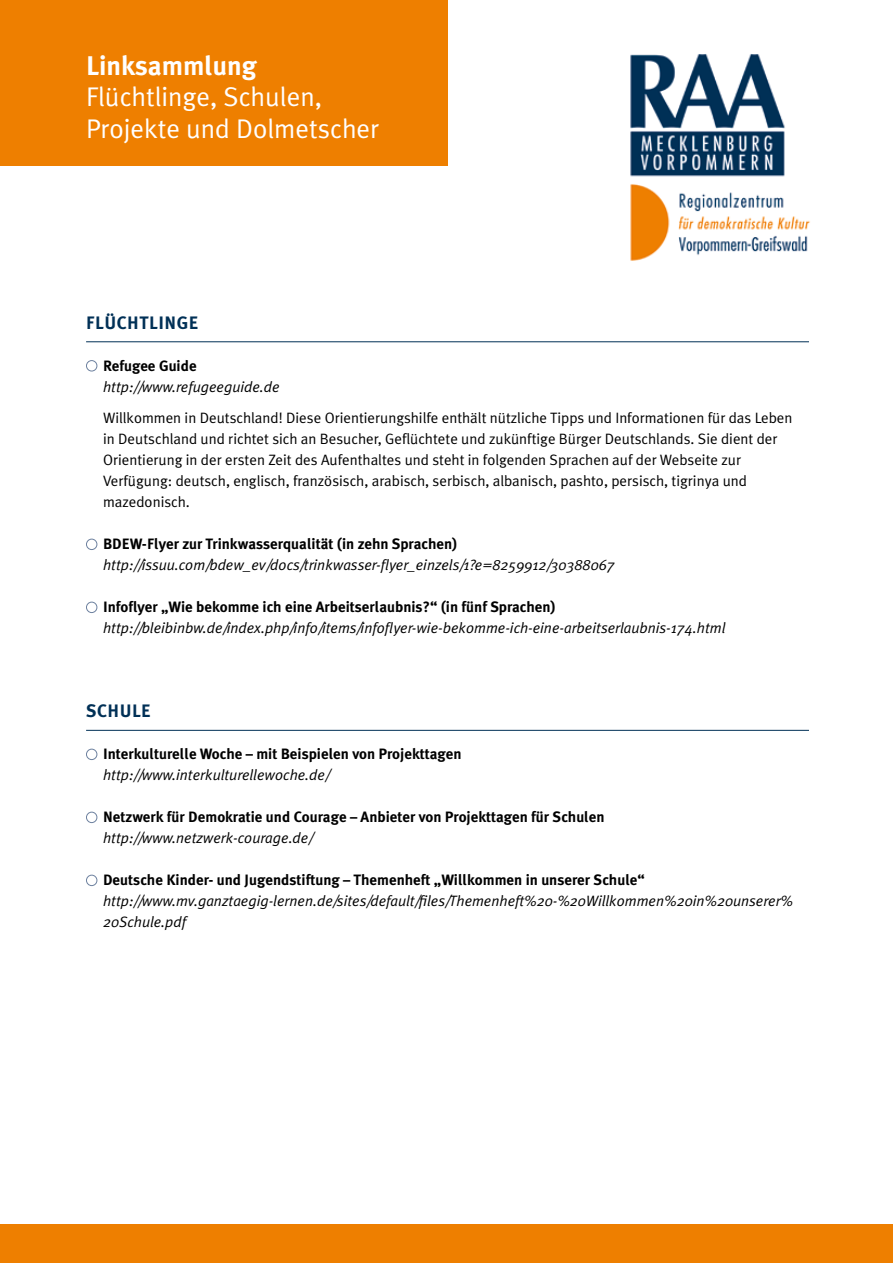
<style>
.page{position:relative;width:893px;height:1263px;background:#fff}
.page>*{position:absolute;margin:0;border:0;box-sizing:border-box;transform-origin:0 0}
.t1{font:27px/31.5px "Meta Plus Normal";color:#fff}
.t2{font:700 27px "Meta Plus";color:#fff}
.t3{font:700 18px "Meta Plus";letter-spacing:.21em;color:#003056}
.t4{font:15px/21px "Meta Plus Normal";color:#000}
.t5{font:italic 15px/21px "Meta Plus Normal";color:#000}
.t6{font:700 15px "Meta Plus";color:#000}
</style>
<div class="page">
<div style="left:0;top:0;width:448px;height:166px;background:#ee7f00"></div>
<div style="left:0;top:1225px;width:893px;height:38px;background:#ee7f00"></div>
<hr style="left:86px;top:341px;width:723px;height:1px;background:#003056">
<hr style="left:86px;top:730px;width:723px;height:1px;background:#003056">
<div style="left:86px;top:360px;width:11px;height:11px;border:1px solid #6d819f;border-radius:50%"></div>
<div style="left:86px;top:539px;width:11px;height:11px;border:1px solid #6d819f;border-radius:50%"></div>
<div style="left:86px;top:602px;width:11px;height:11px;border:1px solid #6d819f;border-radius:50%"></div>
<div style="left:86px;top:749px;width:11px;height:11px;border:1px solid #6d819f;border-radius:50%"></div>
<div style="left:86px;top:812px;width:11px;height:11px;border:1px solid #6d819f;border-radius:50%"></div>
<div style="left:86px;top:875px;width:11px;height:11px;border:1px solid #6d819f;border-radius:50%"></div>
<img style="left:630px;top:54px;width:180px;height:207px">
<h1 class="t2" style="left:86px;top:50px;width:172px">Linksammlung</h1>
<h1 class="t1" style="left:86px;top:81px;width:295px">Flüchtlinge, Schulen,<br>Projekte und Dolmetscher</h1>
<p class="t3" style="left:86px;top:312px;width:74px">Flüchtlinge</p>
<p class="t6" style="left:103px;top:357px;width:95px">Refugee Guide</p>
<p class="t5" style="left:103px;top:376px;width:178px">http://www.refugeeguide.de</p>
<p class="t4" style="left:103px;top:407px;width:691px">Willkommen in Deutschland! Diese Orientierungshilfe enthält nützliche Tipps und Informationen für das Leben in Deutschland und richtet sich an Besucher, Geflüchtete und zukünftige Bürger Deutschlands. Sie dient der Orientierung in der ersten Zeit des Aufenthaltes und steht in folgenden Sprachen auf der Webseite zur Verfügung: deutsch, englisch, französisch, arabisch, serbisch, albanisch, pashto, persisch, tigrinya und mazedonisch.</p>
<p class="t6" style="left:103px;top:535px;width:356px">BDEW-Flyer zur Trinkwasserqualität (in zehn Sprachen)</p>
<p class="t5" style="left:103px;top:554px;width:513px">http://issuu.com/bdew_ev/docs/trinkwasser-flyer_einzels/1?e=8259912/30388067</p>
<p class="t6" style="left:103px;top:598px;width:454px">Infoflyer „Wie bekomme ich eine Arbeitserlaubnis?“ (in fünf Sprachen)</p>
<p class="t5" style="left:103px;top:617px;width:624px">http://bleibinbw.de/index.php/info/items/infoflyer-wie-bekomme-ich-eine-arbeitserlaubnis-174.html</p>
<p class="t3" style="left:86px;top:700px;width:56px">Schule</p>
<p class="t6" style="left:103px;top:745px;width:360px">Interkulturelle Woche – mit Beispielen von Projekttagen</p>
<p class="t5" style="left:103px;top:764px;width:227px">http://www.interkulturellewoche.de/</p>
<p class="t6" style="left:103px;top:808px;width:503px">Netzwerk für Demokratie und Courage – Anbieter von Projekttagen für Schulen</p>
<p class="t5" style="left:103px;top:827px;width:211px">http://www.netzwerk-courage.de/</p>
<p class="t6" style="left:103px;top:871px;width:543px">Deutsche Kinder- und Jugendstiftung – Themenheft „Willkommen in unserer Schule“</p>
<p class="t5" style="left:103px;top:890px;width:691px">http://www.mv.ganztaegig-lernen.de/sites/default/files/Themenheft%20-%20Willkommen%20in%20unserer%<br>20Schule.pdf</p>
</div>
